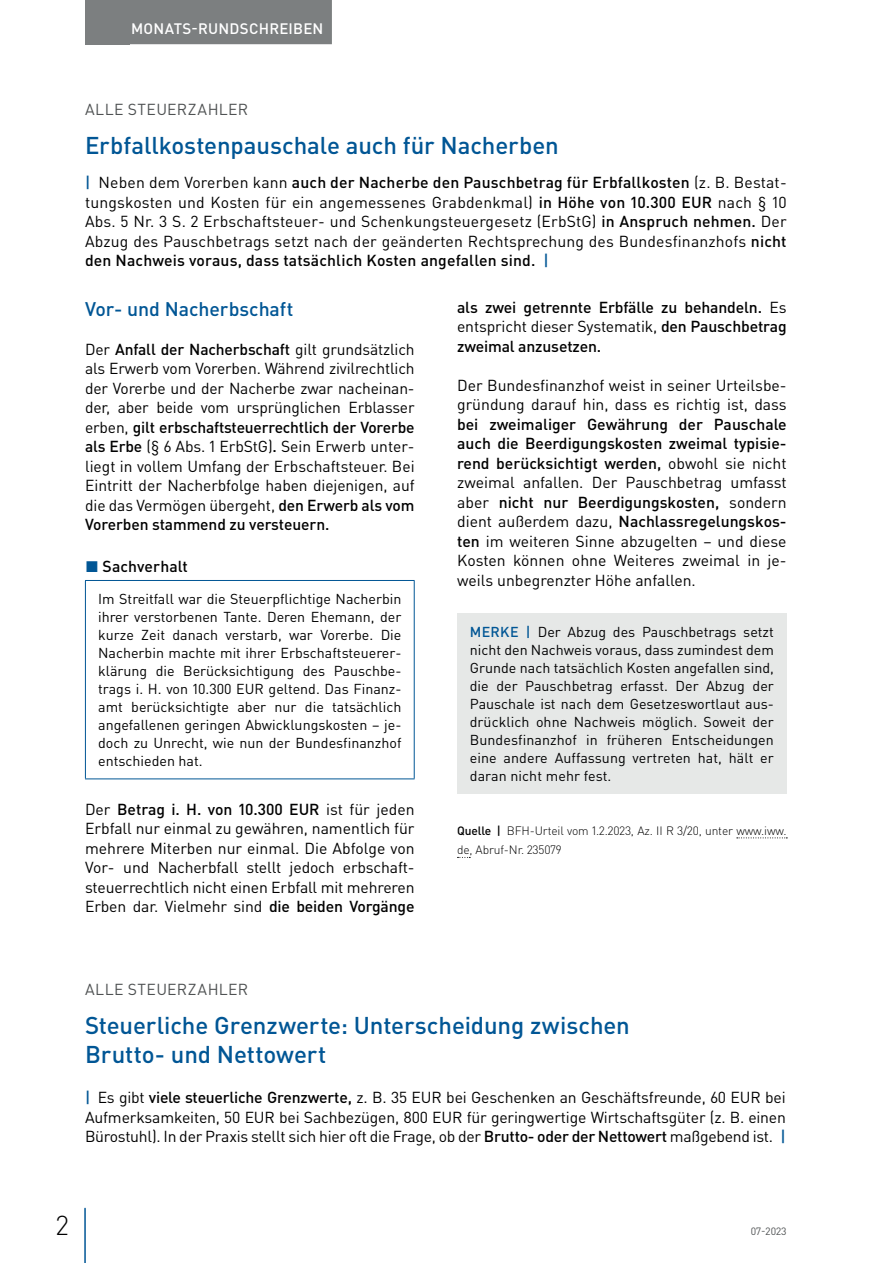
<style>
.page{position:relative;width:893px;height:1263px;background:#fff}
.page>*{position:absolute;margin:0;border:0;box-sizing:border-box;transform-origin:0 0}
.t1{font:300 27px "DIN Pro";color:#000001}
.t2{font:500 24px/28.5px "DIN Pro";letter-spacing:-.005em;color:#015695}
.t3{font:500 19.5px "DIN Pro";letter-spacing:-.005em;color:#015695}
.t4{font:15.75px/19.5px "DIN Pro";letter-spacing:-.005em;color:#000001;text-align:justify}
.t5{font:500 15.75px/19.5px "DIN Pro";letter-spacing:-.01em;color:#000001;text-align:justify}
.t6{font:15.75px "DIN Pro";letter-spacing:.025em;color:#4f5253}
.t7{font:500 15px "DIN Pro";letter-spacing:.015em;color:#fff}
.t8{font:14.25px/18px "DIN Pro";color:#000001;text-align:justify}
.t9{font:300 12px/19.5px "DIN Pro";letter-spacing:-.01em;color:#000001}
.t10{font:10.5px "DIN Pro";color:#4f5253}
.s1{font-weight:500;color:#015695}
.s2{font-weight:500}
.s3{color:#015695}
.s4{font-weight:400}
</style>
<div class="page">
<div style="left:85px;top:0;width:45px;height:44px;background:#7c7f80"></div>
<hr style="left:84px;top:1208px;width:2px;height:55px;background:#015695">
<div style="left:122px;top:0;width:210px;height:44px;background:#7c7f80"></div>
<hr style="left:85px;top:580px;width:330px;height:1px;background:#015695">
<hr style="left:85px;top:581px;width:1px;height:197px;background:#015695">
<hr style="left:414px;top:581px;width:1px;height:197px;background:#015695">
<hr style="left:85px;top:778px;width:330px;height:1px;background:#015695">
<svg style="left:737px;top:837px;width:50px;height:1px"></svg>
<div style="left:457px;top:613px;width:330px;height:181px;background:#e6e8e7"></div>
<p class="t7" style="left:131px;top:18px;width:194px">MONATS-RUNDSCHREIBEN</p>
<p class="t6" style="left:85px;top:98px;width:165px">ALLE STEUERZAHLER</p>
<h2 class="t2" style="left:85px;top:130px;width:475px">Erbfallkostenpauschale auch für Nacherben</h2>
<p class="t4" style="left:85px;top:172px;width:703px"><span class="s1">|</span> Neben dem Vorerben kann <span class="s2">auch der Nacherbe den Pauschbetrag für Erbfallkosten</span> (z. B. Bestat&shy;tungskosten und Kosten für ein angemessenes Grabdenkmal) <span class="s2">in Höhe von 10.300 EUR</span> nach § 10<br>Abs. 5 Nr. 3 S. 2 Erbschaftsteuer- und Schenkungsteuergesetz (ErbStG) <span class="s2">in Anspruch nehmen.</span> Der Abzug des Pauschbetrags setzt nach der geänderten Rechtsprechung des Bundesfinanzhofs <span class="s2">nicht den Nachweis voraus, dass tatsächlich Kosten angefallen sind.</span> <span class="s1">|</span></p>
<p class="t3" style="left:85px;top:295px;width:210px">Vor- und Nacherbschaft</p>
<p class="t4" style="left:85px;top:339px;width:331px">Der <span class="s2">Anfall der Nacherbschaft</span> gilt grundsätzlich als Erwerb vom Vorerben. Während zivilrechtlich der Vorerbe und der Nacherbe zwar nacheinan&shy;der, aber beide vom ursprünglichen Erblasser erben, <span class="s2">gilt erbschaftsteuerrechtlich der Vorerbe als Erbe</span> (§ 6 Abs. 1 ErbStG)<span class="s2">.</span> Sein Erwerb unter&shy;liegt in vollem Umfang der Erbschaftsteuer. Bei Eintritt der Nacherbfolge haben diejenigen, auf die das Vermögen übergeht, <span class="s2">den Erwerb als vom Vorerben stammend zu versteuern.</span></p>
<p class="t5" style="left:85px;top:556px;width:104px"><span class="s3">◼</span> Sachverhalt</p>
<p class="t8" style="left:98px;top:589px;width:305px">Im Streitfall war die Steuerpflichtige Nacherbin ihrer verstorbenen Tante. Deren Ehemann, der kurze Zeit danach verstarb, war Vorerbe. Die Nacherbin machte mit ihrer Erbschaftsteuerer&shy;klärung die Berücksichtigung des Pauschbe&shy;trags i. H. von 10.300 EUR geltend. Das Finanz&shy;amt berücksichtigte aber nur die tatsächlich angefallenen geringen Abwicklungskosten – je&shy;doch zu Unrecht, wie nun der Bundesfinanzhof entschieden hat.</p>
<p class="t4" style="left:85px;top:799px;width:331px">Der <span class="s2">Betrag i. H. von 10.300 EUR</span> ist für jeden Erbfall nur einmal zu gewähren, namentlich für mehrere Miterben nur einmal. Die Abfolge von Vor- und Nacherbfall stellt jedoch erbschaft&shy;steuerrechtlich nicht einen Erbfall mit mehreren Erben dar. Vielmehr sind <span class="s2">die beiden Vorgänge</span></p>
<p class="t5" style="left:457px;top:297px;width:331px">als zwei getrennte Erbfälle zu behandeln. <span class="s4">Es entspricht dieser Systematik,</span> den Pauschbetrag zweimal anzusetzen.</p>
<p class="t4" style="left:457px;top:375px;width:331px">Der Bundesfinanzhof weist in seiner Urteilsbe&shy;gründung darauf hin, dass es richtig ist, dass</p>
<p class="t4" style="left:457px;top:414px;width:331px"><span class="s2">bei zweimaliger Gewährung der Pauschale auch die Beerdigungskosten zweimal typisie&shy;rend berücksichtigt werden,</span> obwohl sie nicht zweimal anfallen. Der Pauschbetrag umfasst aber <span class="s2">nicht nur Beerdigungskosten,</span> sondern dient außerdem dazu, <span class="s2">Nachlassregelungskos&shy;ten</span> im weiteren Sinne abzugelten – und diese Kosten können ohne Weiteres zweimal in je&shy;weils unbegrenzter Höhe anfallen.</p>
<p class="t8" style="left:470px;top:622px;width:306px"><span class="s1">MERKE |</span> Der Abzug des Pauschbetrags setzt nicht den Nachweis voraus, dass zumindest dem Grunde nach tatsächlich Kosten angefallen sind, die der Pauschbetrag erfasst. Der Abzug der Pauschale ist nach dem Gesetzeswortlaut aus&shy;drücklich ohne Nachweis möglich. Soweit der Bundesfinanzhof in früheren Entscheidungen eine andere Auffassung vertreten hat, hält er daran nicht mehr fest.</p>
<p class="t9" style="left:457px;top:820px;width:331px"><span class="s2">Quelle |</span> BFH-Urteil vom 1.2.2023, Az. II R 3/20, unter www.iww. de, Abruf-Nr. 235079</p>
<p class="t6" style="left:85px;top:979px;width:165px">ALLE STEUERZAHLER</p>
<h2 class="t2" style="left:85px;top:1010px;width:546px">Steuerliche Grenzwerte: Unterscheidung zwischen<br>Brutto- und Nettowert</h2>
<p class="t4" style="left:85px;top:1087px;width:702px"><span class="s1">|</span> Es gibt <span class="s2">viele steuerliche Grenzwerte,</span> z. B. 35 EUR bei Geschenken an Geschäftsfreunde, 60 EUR bei Aufmerksamkeiten, 50 EUR bei Sachbezügen, 800 EUR für geringwertige Wirtschaftsgüter (z. B. einen Bürostuhl). In der Praxis stellt sich hier oft die Frage, ob der <span class="s2">Brutto- oder der Nettowert</span> maßgebend ist. <span class="s1">|</span></p>
<h1 class="t1" style="left:56px;top:1207px;width:14px">2</h1>
<p class="t10" style="left:751px;top:1224px;width:38px">07-2023</p>
</div>
